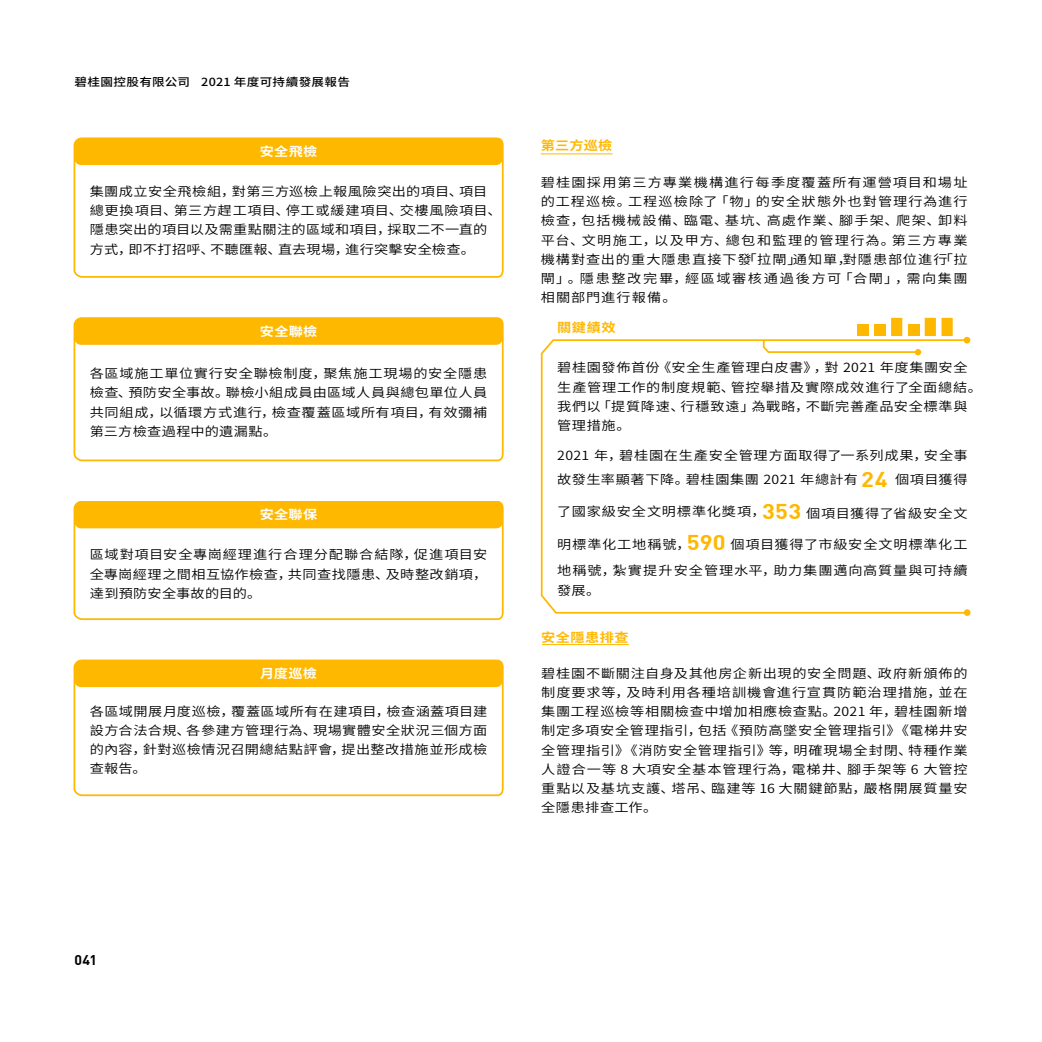
<style>
.page{position:relative;width:1042px;height:1042px;background:#fff}
.page>*{position:absolute;margin:0;border:0;box-sizing:border-box;transform-origin:0 0}
.t1{font:700 14px "DIN";color:#000}
.t2{font:12.6px/19.2px "Source Han Sans CN";letter-spacing:.04em;color:#000;text-align:justify;scale:1.13 1}
.t3{font:12.6px/26.2px "Source Han Sans CN";letter-spacing:.06em;color:#000;scale:1.13 1}
.t4{font:700 12.6px "Source Han Sans CN";letter-spacing:.02em;color:#fff;scale:1.13 1}
.t5{font:700 12.6px "Source Han Sans CN";letter-spacing:.03em;color:#ffb800;scale:1.13 1}
.t6{font:500 11.2px "Source Han Sans CN";letter-spacing:.02em;color:#000;scale:1.12 1}
.s1{font-family:"DIN Bold";font-size:21px;color:#ffb800}
</style>
<div class="page">
<svg style="left:73px;top:137px;width:431px;height:141px"></svg>
<div style="left:74px;top:138px;width:429px;height:27px;background:#ffb800;border-radius:7px"></div>
<svg style="left:73px;top:317px;width:431px;height:145px"></svg>
<div style="left:74px;top:317px;width:429px;height:28px;background:#ffb800;border-radius:7px"></div>
<svg style="left:73px;top:501px;width:431px;height:120px"></svg>
<div style="left:74px;top:501px;width:429px;height:27px;background:#ffb800;border-radius:7px"></div>
<svg style="left:73px;top:659px;width:431px;height:138px"></svg>
<div style="left:74px;top:660px;width:429px;height:27px;background:#ffb800;border-radius:7px"></div>
<hr style="left:541px;top:153px;width:71px;height:1px;background:#ffb800">
<div style="left:964px;top:609px;width:6px;height:7px;background:#ffb800;border-radius:50%"></div>
<svg style="left:540px;top:339px;width:429px;height:275px"></svg>
<div style="left:963px;top:337px;width:7px;height:6px;background:#ffb800;border-radius:50%"></div>
<svg style="left:762px;top:318px;width:190px;height:37px"></svg>
<hr style="left:542px;top:644px;width:87px;height:1px;background:#ffb800">
<p class="t6" style="left:74px;top:76px;width:247px">碧桂園控股有限公司 2021 年度可持續發展報告</p>
<p class="t4" style="left:260px;top:145px;width:52px">安全飛檢</p>
<p class="t2" style="left:90px;top:181px;width:366px;text-align:left">集團成立安全飛檢組，對第三方巡檢上報風險突出的項目、項目總更換項目、第三方趕工項目、停工或緩建項目、交樓風險項目、隱患突出的項目以及需重點關注的區域和項目，採取二不一直的方式，即不打招呼、不聽匯報、直去現場，進行突擊安全檢查。</p>
<p class="t4" style="left:260px;top:325px;width:52px">安全聯檢</p>
<p class="t2" style="left:90px;top:364px;width:353px">各區域施工單位實行安全聯檢制度，聚焦施工現場的安全隱患檢查、預防安全事故。聯檢小組成員由區域人員與總包單位人員共同組成，以循環方式進行，檢查覆蓋區域所有項目，有效彌補第三方檢查過程中的遺漏點。</p>
<p class="t4" style="left:260px;top:508px;width:53px">安全聯保</p>
<p class="t2" style="left:90px;top:545px;width:353px">區域對項目安全專崗經理進行合理分配聯合結隊，促進項目安全專崗經理之間相互協作檢查，共同查找隱患、及時整改銷項，達到預防安全事故的目的。</p>
<p class="t4" style="left:260px;top:667px;width:52px">月度巡檢</p>
<p class="t2" style="left:90px;top:701px;width:353px">各區域開展月度巡檢，覆蓋區域所有在建項目，檢查涵蓋項目建設方合法合規、各參建方管理行為、現場實體安全狀況三個方面的內容，針對巡檢情況召開總結點評會，提出整改措施並形成檢查報告。</p>
<p class="t5" style="left:541px;top:139px;width:65px">第三方巡檢</p>
<p class="t2" style="left:541px;top:172px;width:379px">碧桂園採用第三方專業機構進行每季度覆蓋所有運營項目和場址的工程巡檢。工程巡檢除了「物」的安全狀態外也對管理行為進行檢查，包括機械設備、臨電、基坑、高處作業、腳手架、爬架、卸料平台、文明施工，以及甲方、總包和監理的管理行為。第三方專業機構對查出的重大隱患直接下發「拉閘」通知單，對隱患部位進行「拉閘」。隱患整改完畢，經區域審核通過後方可「合閘」，需向集團相關部門進行報備。</p>
<p class="t5" style="left:557px;top:321px;width:53px">關鍵績效</p>
<p class="t2" style="left:557px;top:358px;width:377px;text-align:left">碧桂園發佈首份《安全生產管理白皮書》，對 2021 年度集團安全生產管理工作的制度規範、管控舉措及實際成效進行了全面總結。我們以「提質降速、行穩致遠」為戰略，不斷完善產品安全標準與管理措施。</p>
<p class="t2" style="left:557px;top:443px;width:364px;line-height:24.5px">2021 年，碧桂園在生產安全管理方面取得了一系列成果，安全事故發生率顯著下降。碧桂園集團 2021 年總計有 <span class="s1">24</span> 個項目獲得</p>
<p class="t3" style="left:557px;top:498px;width:364px">了國家級安全文明標準化獎項，<span class="s1">353</span> 個項目獲得了省級安全文</p>
<p class="t3" style="left:557px;top:531px;width:364px">明標準化工地稱號，<span class="s1">590</span> 個項目獲得了市級安全文明標準化工地稱號，紮實提升安全管理水平，助力集團邁向高質量與可持續</p>
<p class="t2" style="left:557px;top:580px;width:40px">發展。</p>
<p class="t5" style="left:541px;top:631px;width:79px">安全隱患排查</p>
<p class="t2" style="left:541px;top:663px;width:379px">碧桂園不斷關注自身及其他房企新出現的安全問題、政府新頒佈的制度要求等，及時利用各種培訓機會進行宣貫防範治理措施，並在集團工程巡檢等相關檢查中增加相應檢查點。2021 年，碧桂園新增制定多項安全管理指引，包括《預防高墜安全管理指引》《電梯井安全管理指引》《消防安全管理指引》等，明確現場全封閉、特種作業人證合一等 8 大項安全基本管理行為，電梯井、腳手架等 6 大管控重點以及基坑⽀護、塔吊、臨建等 16 大關鍵節點，嚴格開展質量安全隱患排查工作。</p>
<p class="t1" style="left:74px;top:951px;width:24px">041</p>
</div>
